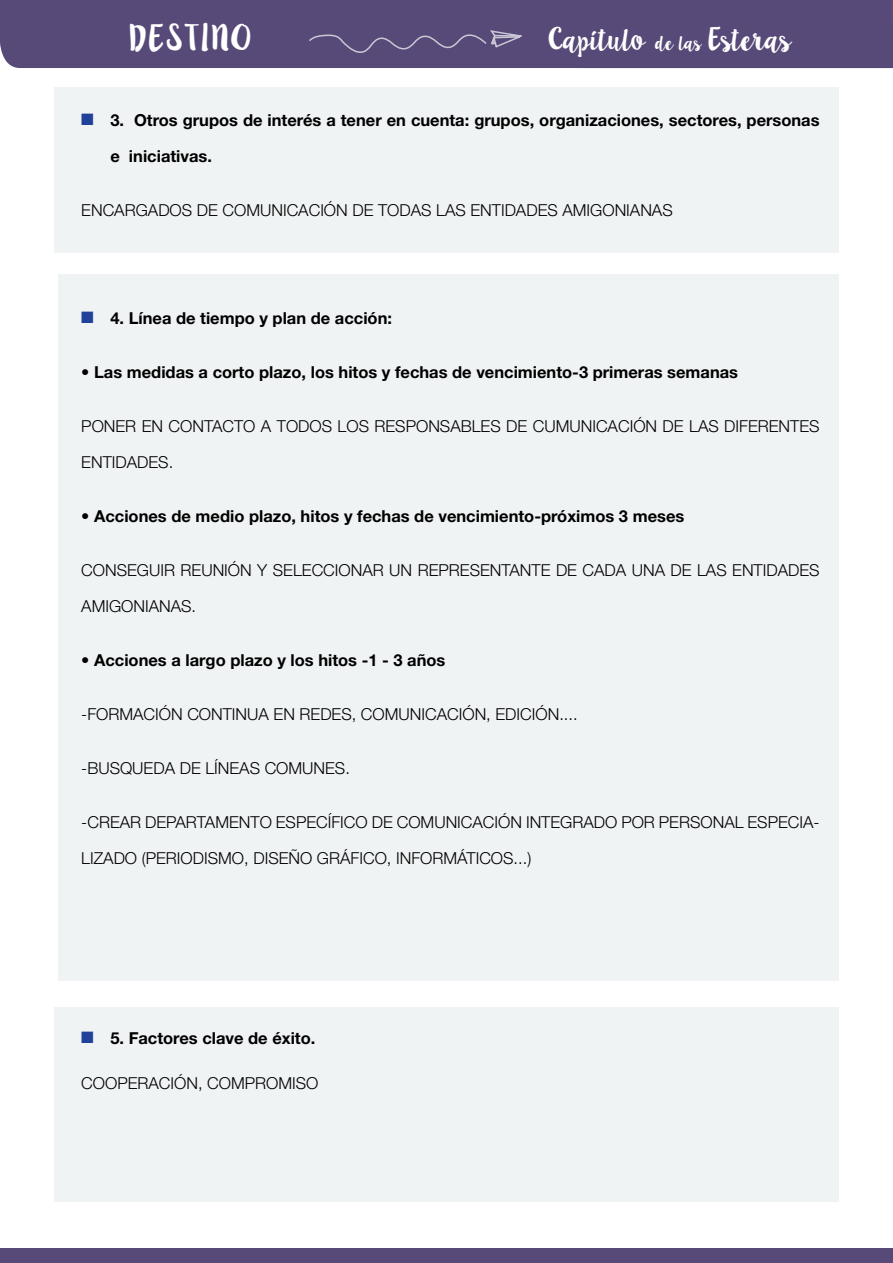
<style>
.page{position:relative;width:893px;height:1263px;background:#fff}
.page>*{position:absolute;margin:0;border:0;box-sizing:border-box;transform-origin:0 0}
.t1{font:30px "Lilly Belle";color:#fff}
.t2{font:25.5px "Lilly Belle";color:#fff}
.t3{font:300 16.5px/36px "Helvetica Neue LT Std";color:#000}
.t4{font:700 16.5px/36px "Helvetica Neue LT Std";color:#000}
.s1{font-size:16.5px}
.s2{color:#214099}
</style>
<div class="page">
<div style="left:54px;top:1007px;width:785px;height:194px;background:#f0f3f4"></div>
<div style="left:58px;top:275px;width:781px;height:706px;background:#f0f3f4"></div>
<div style="left:0;top:1249px;width:893px;height:14px;background:#584a78"></div>
<div style="left:0;top:0;width:893px;height:68px;background:#584a78"></div>
<div style="left:54px;top:87px;width:785px;height:165px;background:#f0f3f4"></div>
<h1 class="t1" style="left:128px;top:16px;width:126px">DESTINO</h1>
<h2 class="t2" style="left:548px;top:21px;width:245px">Capítulo <span class="s1">de las</span> Esteras</h2>
<p class="t4" style="left:110px;top:102px;width:711px;text-indent:-29px"><span class="s2">■</span> 3. Otros grupos de interés a tener en cuenta: grupos, organizaciones, sectores, personas e iniciativas.</p>
<p class="t3" style="left:81px;top:192px;width:593px">ENCARGADOS DE COMUNICACIÓN DE TODAS LAS ENTIDADES AMIGONIANAS</p>
<p class="t4" style="left:81px;top:300px;width:312px"><span class="s2">■</span> 4. Línea de tiempo y plan de acción:</p>
<p class="t4" style="left:81px;top:354px;width:658px">• Las medidas a corto plazo, los hitos y fechas de vencimiento-3 primeras semanas</p>
<p class="t3" style="left:81px;top:408px;width:740px">PONER EN CONTACTO A TODOS LOS RESPONSABLES DE CUMUNICACIÓN DE LAS DIFERENTES<br>ENTIDADES.</p>
<p class="t4" style="left:81px;top:498px;width:605px">• Acciones de medio plazo, hitos y fechas de vencimiento-próximos 3 meses</p>
<p class="t3" style="left:81px;top:552px;width:740px">CONSEGUIR REUNIÓN Y SELECCIONAR UN REPRESENTANTE DE CADA UNA DE LAS ENTIDADES<br>AMIGONIANAS.</p>
<p class="t4" style="left:81px;top:642px;width:366px">• Acciones a largo plazo y los hitos -1 - 3 años</p>
<p class="t3" style="left:81px;top:696px;width:498px">-FORMACIÓN CONTINUA EN REDES, COMUNICACIÓN, EDICIÓN....</p>
<p class="t3" style="left:81px;top:750px;width:270px">-BUSQUEDA DE LÍNEAS COMUNES.</p>
<p class="t3" style="left:81px;top:804px;width:740px">-CREAR DEPARTAMENTO ESPECÍFICO DE COMUNICACIÓN INTEGRADO POR PERSONAL ESPECIA-<br>LIZADO (PERIODISMO, DISEÑO GRÁFICO, INFORMÁTICOS...)</p>
<p class="t4" style="left:81px;top:1020px;width:236px"><span class="s2">■</span> 5. Factores clave de éxito.</p>
<p class="t3" style="left:81px;top:1065px;width:239px">COOPERACIÓN, COMPROMISO</p>
</div>
